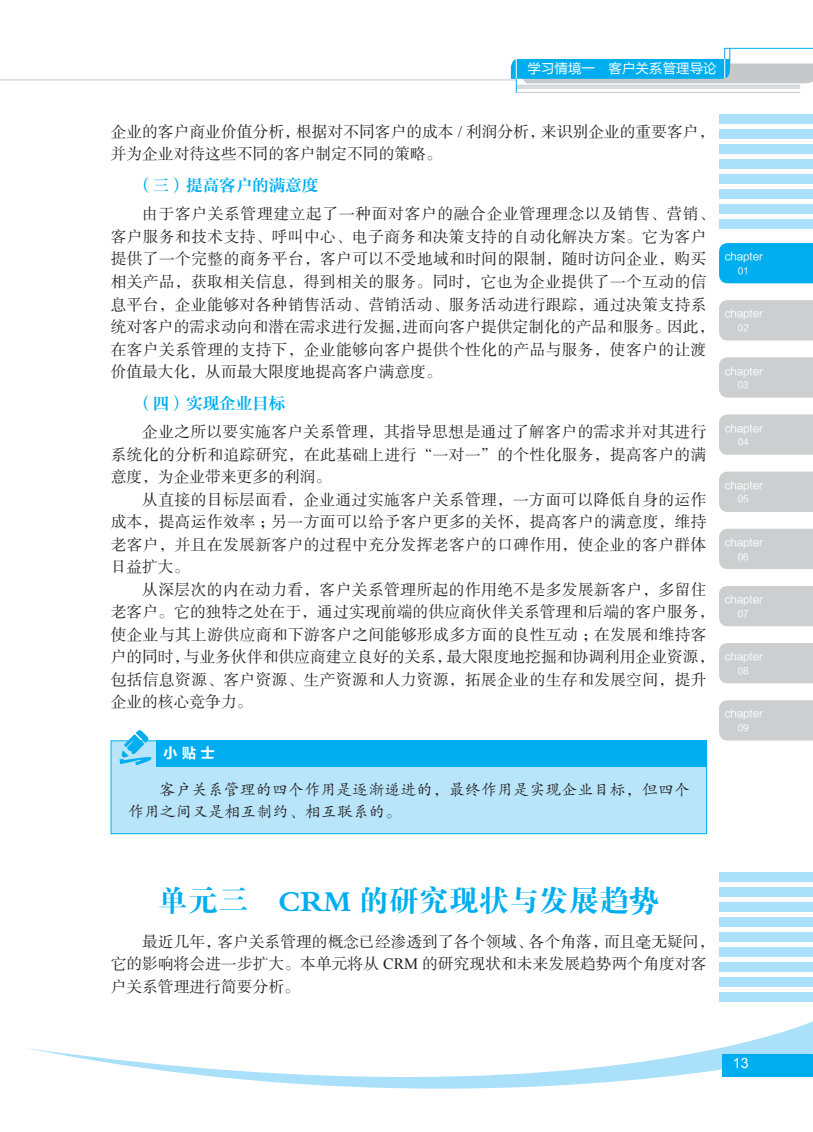
<style>
.page{position:relative;width:813px;height:1132px;background:#fff}
.page>*{position:absolute;margin:0;border:0;box-sizing:border-box;transform-origin:0 0}
.t1{font:30px "FZDBSK GBK1 0";color:#00aeef}
.t2{font:16.5px "FZZYSK1 GBK1 0";color:#00aeef}
.t3{font:15.75px/22.5px "FZSSK GBK1 0";letter-spacing:.025em;color:#231f20}
.t4{font:15.75px/22.5px "FZSSK GBK1 0";color:#231f20}
.t5{font:15.75px/21px "FZKTK GBK1 0";letter-spacing:.02em;color:#231f20}
.t6{font:14.55px "FZLTCHK GBK1 0";color:#fff}
.t7{font:14.1px "Arial";color:#fff}
.t8{font:13.5px "FZLTHK GBK1 0";color:#fff}
.t9{font:10.5px "FZLTHK GBK1 0";color:#fff}
.t10{font:9px "FZLTHK GBK1 0";color:#fff}
.s1{font-family:"Times New Roman"}
.s2{font-family:"FZSSK GBK1 0"}
</style>
<div class="page">
<svg style="left:28px;top:1022px;width:784px;height:66px"></svg>
<div style="left:721px;top:1053px;width:91px;height:23px;background:#00aeef"></div>
<div style="left:718px;top:872px;width:94px;height:9px;background:#aae0f9"></div>
<div style="left:718px;top:887px;width:94px;height:9px;background:#aae0f9"></div>
<div style="left:718px;top:902px;width:94px;height:9px;background:#aae0f9"></div>
<div style="left:718px;top:917px;width:94px;height:9px;background:#aae0f9"></div>
<div style="left:718px;top:932px;width:94px;height:9px;background:#aae0f9"></div>
<div style="left:718px;top:947px;width:94px;height:9px;background:#aae0f9"></div>
<div style="left:718px;top:962px;width:94px;height:9px;background:#aae0f9"></div>
<div style="left:718px;top:977px;width:94px;height:9px;background:#aae0f9"></div>
<div style="left:718px;top:992px;width:94px;height:9px;background:#aae0f9"></div>
<div style="left:718px;top:114px;width:94px;height:10px;background:#aae0f9"></div>
<div style="left:718px;top:129px;width:94px;height:10px;background:#aae0f9"></div>
<div style="left:718px;top:144px;width:94px;height:10px;background:#aae0f9"></div>
<div style="left:718px;top:159px;width:94px;height:10px;background:#aae0f9"></div>
<div style="left:718px;top:174px;width:94px;height:10px;background:#aae0f9"></div>
<div style="left:718px;top:189px;width:94px;height:10px;background:#aae0f9"></div>
<div style="left:718px;top:204px;width:94px;height:10px;background:#aae0f9"></div>
<div style="left:718px;top:219px;width:94px;height:10px;background:#aae0f9"></div>
<div style="left:719px;top:243px;width:93px;height:40px;background:#00aeef"></div>
<div style="left:719px;top:300px;width:93px;height:40px;background:#cdced0"></div>
<div style="left:719px;top:357px;width:93px;height:40px;background:#cdced0"></div>
<div style="left:719px;top:414px;width:93px;height:40px;background:#cdced0"></div>
<div style="left:719px;top:471px;width:93px;height:41px;background:#cdced0"></div>
<div style="left:719px;top:528px;width:93px;height:41px;background:#cdced0"></div>
<div style="left:719px;top:586px;width:93px;height:40px;background:#cdced0"></div>
<div style="left:719px;top:643px;width:93px;height:40px;background:#cdced0"></div>
<div style="left:719px;top:700px;width:93px;height:40px;background:#cdced0"></div>
<hr style="left:13px;top:79px;width:503px;height:1px;background:#231f20">
<hr style="left:516px;top:85px;width:283px;height:1px;background:#c7c8ca">
<hr style="left:516px;top:86px;width:283px;height:1px;background:#c7c8ca">
<hr style="left:516px;top:88px;width:283px;height:1px;background:#c7c8ca">
<hr style="left:516px;top:92px;width:283px;height:1px;background:#c7c8ca">
<hr style="left:515px;top:60px;width:1px;height:33px;background:#00aeef">
<svg style="left:510px;top:48px;width:302px;height:35px"></svg>
<svg style="left:0;top:79px;width:13px;height:1px"></svg>
<div style="left:111px;top:740px;width:595px;height:93px;background:#b9e5fa"></div>
<div style="left:157px;top:740px;width:549px;height:26px;background:#00aeef"></div>
<svg style="left:119px;top:730px;width:37px;height:35px"></svg>
<p class="t8" style="left:527px;top:61px;width:190px">学习情境一 客户关系管理导论</p>
<p class="t4" style="left:111px;top:121px;width:605px">企业的客户商业价值分析，根据对不同客户的成本 <span class="s1">/</span> 利润分析，来识别企业的重要客户，并为企业对待这些不同的客户制定不同的策略。</p>
<p class="t2" style="left:136px;top:176px;width:183px">（三）提高客户的满意度</p>
<p class="t3" style="left:111px;top:203px;width:605px;text-indent:32px">由于客户关系管理建立起了一种面对客户的融合企业管理理念以及销售、营销、客户服务和技术支持、呼叫中心、电子商务和决策支持的自动化解决方案。它为客户提供了一个完整的商务平台，客户可以不受地域和时间的限制，随时访问企业，购买相关产品，获取相关信息，得到相关的服务。同时，它也为企业提供了一个互动的信息平台，企业能够对各种销售活动、营销活动、服务活动进行跟踪，通过决策支持系统对客户的需求动向和潜在需求进行发掘，进而向客户提供定制化的产品和服务。因此，在客户关系管理的支持下，企业能够向客户提供个性化的产品与服务，使客户的让渡价值最大化，从而最大限度地提高客户满意度。</p>
<p class="t2" style="left:136px;top:394px;width:150px">（四）实现企业目标</p>
<p class="t3" style="left:111px;top:421px;width:597px;text-align:justify;text-indent:32px">企业之所以要实施客户关系管理，其指导思想是通过了解客户的需求并对其进行系统化的分析和追踪研究，在此基础上进行“一对一”的个性化服务，提高客户的满意度，为企业带来更多的利润。</p>
<p class="t3" style="left:111px;top:488px;width:597px;text-align:justify;text-indent:32px">从直接的目标层面看，企业通过实施客户关系管理，一方面可以降低自身的运作成本，提高运作效率；另一方面可以给予客户更多的关怀，提高客户的满意度，维持老客户，并且在发展新客户的过程中充分发挥老客户的口碑作用，使企业的客户群体日益扩大。</p>
<p class="t3" style="left:111px;top:578px;width:605px;text-indent:32px">从深层次的内在动力看，客户关系管理所起的作用绝不是多发展新客户，多留住老客户。它的独特之处在于，通过实现前端的供应商伙伴关系管理和后端的客户服务，使企业与其上游供应商和下游客户之间能够形成多方面的良性互动；在发展和维持客户的同时，与业务伙伴和供应商建立良好的关系，最大限度地挖掘和协调利用企业资源，包括信息资源、客户资源、生产资源和人力资源，拓展企业的生存和发展空间，提升企业的核心竞争力。</p>
<p class="t6" style="left:163px;top:744px;width:53px">小贴士</p>
<p class="t5" style="left:128px;top:779px;width:563px;text-indent:32px">客户关系管理的四个作用是逐渐递进的<span class="s2">，</span>最终作用是实现企业目标<span class="s2">，</span>但四个作用之间又是相互制约<span class="s2">、</span>相互联系的<span class="s2">。</span></p>
<p class="t9" style="left:724px;top:251px;width:40px">chapter</p>
<p class="t10" style="left:737px;top:266px;width:12px">01</p>
<p class="t9" style="left:724px;top:308px;width:40px">chapter</p>
<p class="t10" style="left:737px;top:323px;width:12px">02</p>
<p class="t9" style="left:724px;top:365px;width:40px">chapter</p>
<p class="t10" style="left:737px;top:380px;width:12px">03</p>
<p class="t9" style="left:724px;top:422px;width:40px">chapter</p>
<p class="t10" style="left:737px;top:437px;width:12px">04</p>
<p class="t9" style="left:724px;top:479px;width:40px">chapter</p>
<p class="t10" style="left:737px;top:494px;width:12px">05</p>
<p class="t9" style="left:724px;top:536px;width:40px">chapter</p>
<p class="t10" style="left:737px;top:551px;width:12px">06</p>
<p class="t9" style="left:724px;top:593px;width:40px">chapter</p>
<p class="t10" style="left:737px;top:608px;width:12px">07</p>
<p class="t9" style="left:724px;top:650px;width:40px">chapter</p>
<p class="t10" style="left:737px;top:665px;width:12px">08</p>
<p class="t9" style="left:724px;top:707px;width:40px">chapter</p>
<p class="t10" style="left:737px;top:722px;width:12px">09</p>
<h1 class="t1" style="left:158px;top:884px;width:502px">单元三 CRM 的研究现状与发展趋势</h1>
<p class="t4" style="left:111px;top:930px;width:605px;text-indent:32px">最近几年，客户关系管理的概念已经渗透到了各个领域、各个角落，而且毫无疑问，它的影响将会进一步扩大。本单元将从 <span class="s1">CRM</span> 的研究现状和未来发展趋势两个角度对客户关系管理进行简要分析。</p>
<p class="t7" style="left:732px;top:1053px;width:17px">13</p>
</div>
